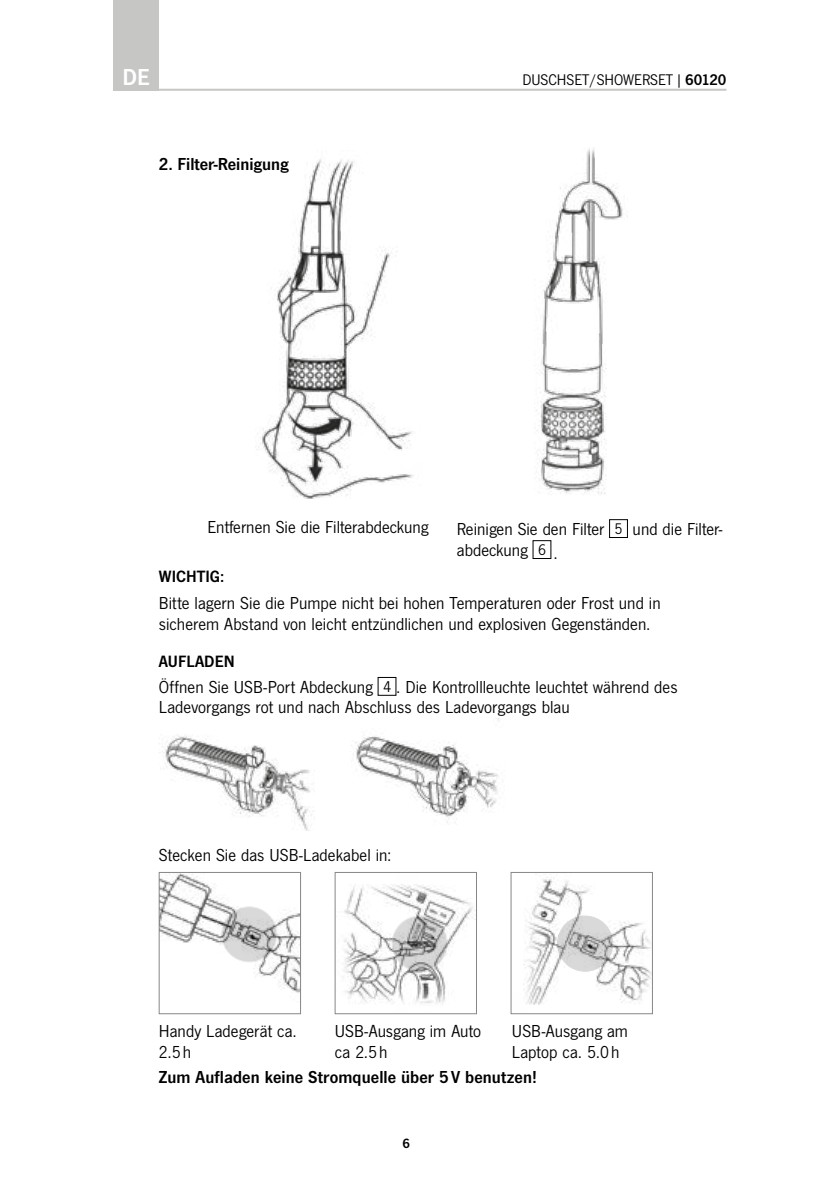
<style>
.page{position:relative;width:840px;height:1191px;background:#fff}
.page>*{position:absolute;margin:0;border:0;box-sizing:border-box;transform-origin:0 0}
.t1{font:600 24px "News Gothic T";color:#fff}
.t2{font:18px/21px "News Gothic T";color:#000}
.t3{font:600 18px "News Gothic T";letter-spacing:.005em;color:#000}
.t4{font:600 17px "News Gothic T";color:#000}
.t5{font:16px "News Gothic T";color:#000}
.t6{font:600 14px "News Gothic T";color:#000}
.s1{font-weight:600}
.s2{font-size:16px}
</style>
<div class="page">
<hr style="left:113px;top:89px;width:613px;height:2px;background:#c6c6c5">
<div style="left:113px;top:0;width:46px;height:91px;background:#c6c6c5"></div>
<div style="left:609px;top:519px;width:18px;height:19px;border:1px solid #000"></div>
<div style="left:532px;top:540px;width:19px;height:19px;border:1px solid #000"></div>
<img style="left:257px;top:159px;width:156px;height:340px">
<img style="left:536px;top:148px;width:87px;height:346px">
<img style="left:162px;top:734px;width:152px;height:96px">
<img style="left:351px;top:718px;width:149px;height:105px">
<img style="left:161px;top:874px;width:137px;height:119px">
<div style="left:159px;top:872px;width:141px;height:142px;border:1px solid #878786"></div>
<svg style="left:221px;top:906px;width:56px;height:56px;background:#bbb"></svg>
<div style="left:221px;top:906px;width:56px;height:56px;border:1px solid #878786;border-radius:50%"></div>
<img style="left:344px;top:884px;width:130px;height:120px">
<div style="left:334px;top:872px;width:142px;height:142px;border:1px solid #878786"></div>
<svg style="left:392px;top:916px;width:55px;height:55px;background:#afafaf"></svg>
<div style="left:391px;top:915px;width:56px;height:56px;border:1px solid #878786;border-radius:50%"></div>
<img style="left:523px;top:877px;width:127px;height:128px">
<div style="left:510px;top:872px;width:142px;height:142px;border:1px solid #878786"></div>
<h1 class="t1" style="left:122px;top:63px;width:29px">DE</h1>
<p class="t5" style="left:522px;top:70px;width:205px">DUSCHSET/SHOWERSET|<span class="s1">60120</span></p>
<p class="t3" style="left:159px;top:153px;width:131px">2. Filter-Reinigung</p>
<p class="t2" style="left:207px;top:517px;width:222px">Entfernen Sie die Filterabdeckung</p>
<p class="t2" style="left:456px;top:518px;width:267px">Reinigen Sie den Filter <span class="s2">5</span> und die Filter&shy;abdeckung <span class="s2">6</span> .</p>
<p class="t4" style="left:159px;top:567px;width:67px">WICHTIG:</p>
<p class="t2" style="left:159px;top:592px;width:503px">Bitte lagern Sie die Pumpe nicht bei hohen Temperaturen oder Frost und in sicherem Abstand von leicht entzündlichen und explosiven Gegenständen.</p>
<p class="t4" style="left:159px;top:651px;width:77px">AUFLADEN</p>
<p class="t2" style="left:159px;top:676px;width:520px;line-height:20px">Öffnen Sie USB-Port Abdeckung <span class="s2">4</span> . Die Kontrollleuchte leuchtet während des<br>Ladevorgangs rot und nach Abschluss des Ladevorgangs blau</p>
<p class="t2" style="left:159px;top:843px;width:234px">Stecken Sie das USB-Ladekabel in:</p>
<p class="t2" style="left:159px;top:1019px;width:136px">Handy Ladegerät ca.<br>2.5h</p>
<p class="t2" style="left:334px;top:1019px;width:148px">USB-Ausgang im Auto ca 2.5h</p>
<p class="t2" style="left:511px;top:1019px;width:117px">USB-Ausgang am<br>Laptop ca. 5.0 h</p>
<p class="t3" style="left:159px;top:1066px;width:379px">Zum Aufladen keine Stromquelle über 5V benutzen!</p>
<p class="t6" style="left:402px;top:1135px;width:9px">6</p>
</div>
